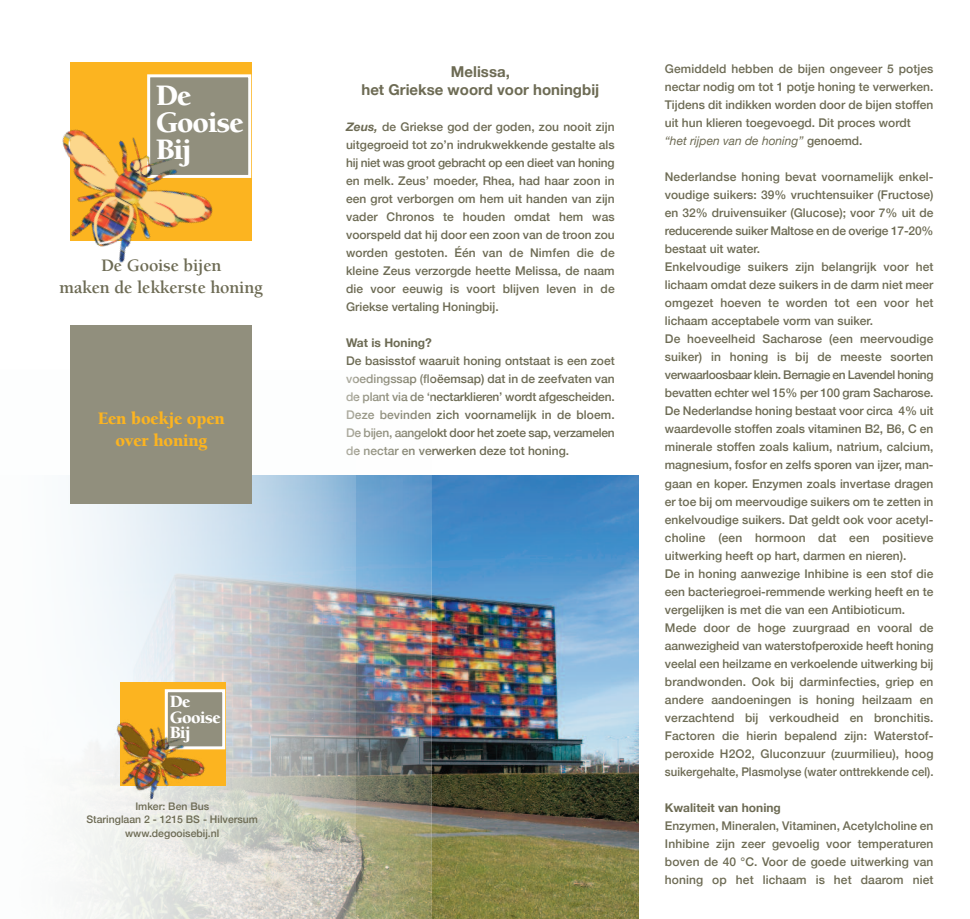
<style>
.page{position:relative;width:970px;height:919px;background:#fff}
.page>*{position:absolute;margin:0;border:0;box-sizing:border-box;transform-origin:0 0}
.t1{font:900 30.6px/26.7px "Berkeley";letter-spacing:-.035em;color:#fff}
.t2{font:700 18px/22.5px "Berkeley";letter-spacing:-.01em;color:#6d6b54;text-align:center}
.t3{font:900 18px/22.5px "Berkeley";letter-spacing:-.01em;color:#fcb420;text-align:center}
.t4{font:900 17.7px/15.6px "Berkeley";letter-spacing:-.035em;color:#fff}
.t5{font:700 15px/18px "Helvetica Neue";color:#6d6b54;text-align:center}
.t6{font:500 12px/18px "Helvetica Neue";color:#6d6b54;text-align:justify}
.t7{font:700 12px "Helvetica Neue";color:#6d6b54}
.t8{font:500 10.5px/14px "Helvetica Neue";color:#6d6b54;text-align:center}
.s1{font-weight:700;font-style:italic}
.s2{font-weight:400;font-style:italic}
</style>
<div class="page">
<img style="left:432px;top:476px;width:206px;height:442px">
<img style="left:251px;top:370px;width:181px;height:548px">
<svg style="left:75px;top:371px;width:280px;height:547px"></svg>
<div style="left:120px;top:682px;width:105px;height:104px;background:#fcb420"></div>
<div style="left:168px;top:692px;width:54px;height:54px;background:#918f7d"></div>
<div style="left:165px;top:689px;width:60px;height:60px;border:3px solid #fff"></div>
<img style="left:75px;top:704px;width:145px;height:131px">
<div style="left:70px;top:62px;width:181px;height:179px;background:#fcb420"></div>
<div style="left:150px;top:77px;width:98px;height:98px;background:#918f7d"></div>
<div style="left:147px;top:74px;width:104px;height:104px;border:3px solid #fff"></div>
<img style="left:62px;top:100px;width:181px;height:163px">
<div style="left:70px;top:325px;width:181px;height:179px;background:#918f7d"></div>
<h1 class="t1" style="left:156px;top:85px;width:89px">De<br>Gooise<br>Bij</h1>
<h2 class="t2" style="left:60px;top:255px;width:205px">De Gooise bijen<br>maken de lekkerste honing</h2>
<h2 class="t3" style="left:98px;top:408px;width:129px">Een boekje open over honing</h2>
<h3 class="t4" style="left:170px;top:695px;width:52px">De<br>Gooise<br>Bij</h3>
<p class="t8" style="left:86px;top:798px;width:173px">Imker: Ben Bus<br>Staringlaan 2 - 1215 BS - Hilversum www.degooisebij.nl</p>
<p class="t5" style="left:361px;top:62px;width:239px">Melissa,<br>het Griekse woord voor honingbij</p>
<p class="t6" style="left:346px;top:117px;width:270px"><span class="s1">Zeus,</span> de Griekse god der goden, zou nooit zijn uitgegroeid tot zo’n indrukwekkende gestalte als hij niet was groot gebracht op een dieet van honing en melk. Zeus’ moeder, Rhea, had haar zoon in een grot verborgen om hem uit handen van zijn vader Chronos te houden omdat hem was voorspeld dat hij door een zoon van de troon zou worden gestoten. Één van de Nimfen die de kleine Zeus verzorgde heette Melissa, de naam die voor eeuwig is voort blijven leven in de Griekse vertaling Honingbij.</p>
<p class="t7" style="left:346px;top:335px;width:87px">Wat is Honing?</p>
<p class="t6" style="left:346px;top:351px;width:270px">De basisstof waaruit honing ontstaat is een zoet voedingssap (floëemsap) dat in de zeefvaten van de plant via de ‘nectarklieren’ wordt afgescheiden.<br>Deze bevinden zich voornamelijk in de bloem.<br>De bijen, aangelokt door het zoete sap, verzamelen de nectar en verwerken deze tot honing.</p>
<p class="t6" style="left:664px;top:60px;width:270px;text-align:left">Gemiddeld hebben de bijen ongeveer 5 potjes nectar nodig om tot 1 potje honing te verwerken.<br>Tijdens dit indikken worden door de bijen stoffen uit hun klieren toegevoegd. Dit proces wordt <span class="s2">“het rijpen van de honing”</span> genoemd.</p>
<p class="t6" style="left:664px;top:168px;width:270px;text-align:left">Nederlandse honing bevat voornamelijk enkel&shy;voudige suikers: 39% vruchtensuiker (Fructose) en 32% druivensuiker (Glucose); voor 7% uit de reducerende suiker Maltose en de overige 17-20% bestaat uit water.<br>Enkelvoudige suikers zijn belangrijk voor het lichaam omdat deze suikers in de darm niet meer omgezet hoeven te worden tot een voor het lichaam acceptabele vorm van suiker.<br>De hoeveelheid Sacharose (een meervoudige suiker) in honing is bij de meeste soorten verwaarloosbaar klein. Bernagie en Lavendel honing bevatten echter wel 15% per 100 gram Sacharose.<br>De Nederlandse honing bestaat voor circa 4% uit waardevolle stoffen zoals vitaminen B2, B6, C en minerale stoffen zoals kalium, natrium, calcium, magnesium, fosfor en zelfs sporen van ijzer, man&shy;gaan en koper. Enzymen zoals invertase dragen er toe bij om meervoudige suikers om te zetten in enkelvoudige suikers. Dat geldt ook voor acetyl&shy;choline (een hormoon dat een positieve uitwerking heeft op hart, darmen en nieren).<br>De in honing aanwezige Inhibine is een stof die een bacteriegroei-remmende werking heeft en te vergelijken is met die van een Antibioticum.<br>Mede door de hoge zuurgraad en vooral de aanwezigheid van waterstofperoxide heeft honing veelal een heilzame en verkoelende uitwerking bij brandwonden. Ook bij darminfecties, griep en andere aandoeningen is honing heilzaam en verzachtend bij verkoudheid en bronchitis.<br>Factoren die hierin bepalend zijn: Waterstof&shy;peroxide H2O2, Gluconzuur (zuurmilieu), hoog suikergehalte, Plasmolyse (water onttrekkende cel).</p>
<p class="t7" style="left:664px;top:799px;width:117px">Kwaliteit van honing</p>
<p class="t6" style="left:664px;top:816px;width:270px">Enzymen, Mineralen, Vitaminen, Acetylcholine en Inhibine zijn zeer gevoelig voor temperaturen boven de 40 °C. Voor de goede uitwerking van honing op het lichaam is het daarom niet</p>
</div>
